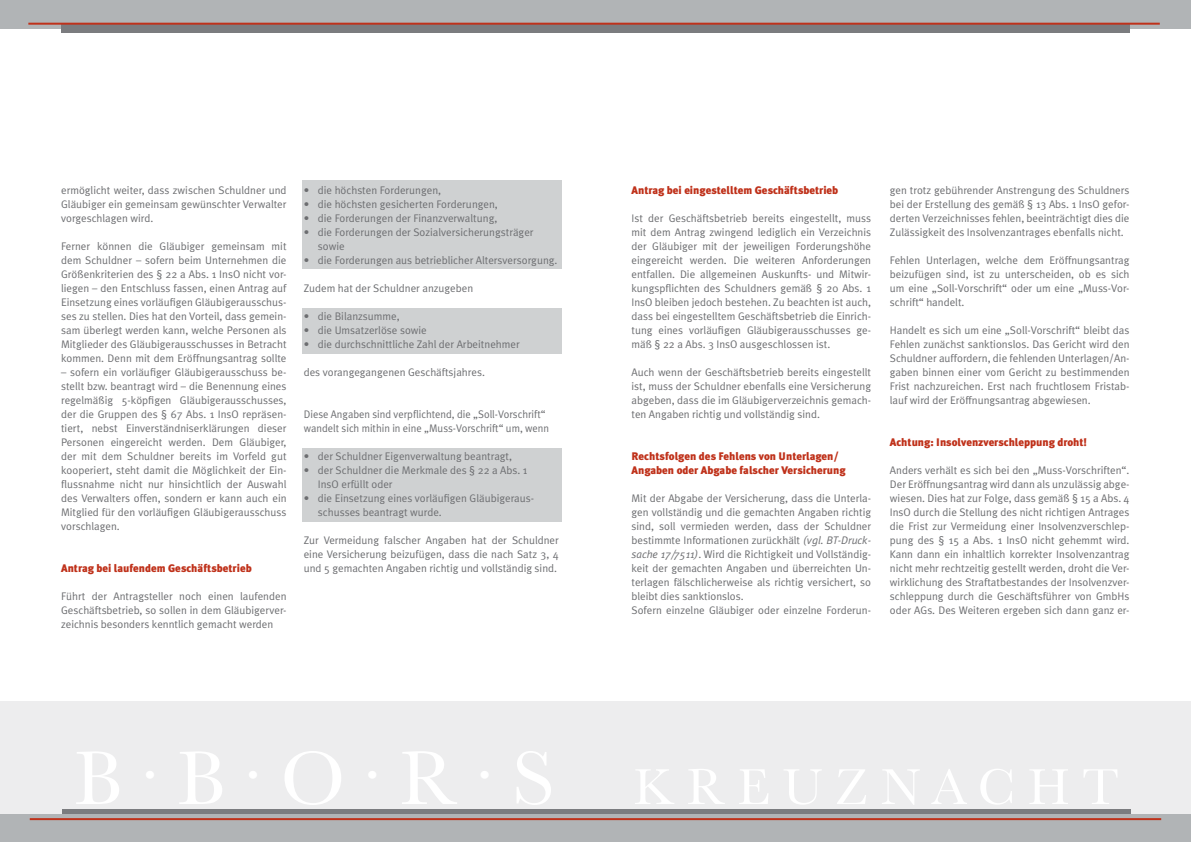
<style>
.page{position:relative;width:1191px;height:842px;background:#fff}
.page>*{position:absolute;margin:0;border:0;box-sizing:border-box;transform-origin:0 0}
.t1{font:11px/14px "Meta Plus Normal";color:#6d6e71;text-align:justify}
.t2{font:900 11px/14px "Meta Plus";color:#bf311a}
.t3{font:11px/14px "Meta Plus Normal";color:#6d6e71;scale:.96 1}
.s1{font-style:italic}
</style>
<div class="page">
<div style="left:0;top:701px;width:1191px;height:113px;background:#ededee"></div>
<div style="left:62px;top:809px;width:1068px;height:9px;background:#7b7c7f"></div>
<div style="left:303px;top:448px;width:259px;height:74px;background:#cfd1d2"></div>
<div style="left:303px;top:308px;width:259px;height:45px;background:#cfd1d2"></div>
<div style="left:303px;top:180px;width:259px;height:89px;background:#cfd1d2"></div>
<div style="left:0;top:0;width:1191px;height:28px;background:#b1b4b6"></div>
<div style="left:61px;top:24px;width:1069px;height:9px;background:#7b7c7f"></div>
<hr style="left:28px;top:23px;width:1131px;height:2px;background:#bf311a">
<div style="left:0;top:814px;width:1191px;height:28px;background:#b1b4b6"></div>
<hr style="left:30px;top:818px;width:1131px;height:2px;background:#bf311a">
<p class="t1" style="left:61px;top:183px;width:227px">ermöglicht weiter, dass zwischen Schuldner und Gläubiger ein gemeinsam gewünschter Verwalter vorgeschlagen wird.</p>
<p class="t1" style="left:61px;top:239px;width:227px">Ferner können die Gläubiger gemeinsam mit dem Schuldner – sofern beim Unternehmen die Größenkriterien des § 22 a Abs. 1 InsO nicht vor&shy;liegen – den Entschluss fassen, einen Antrag auf Einsetzung eines vorläufigen Gläubigerausschus&shy;ses zu stellen. Dies hat den Vorteil, dass gemein&shy;sam überlegt werden kann, welche Personen als Mitglieder des Gläubigerausschusses in Betracht kommen. Denn mit dem Eröffnungsantrag sollte</p>
<p class="t1" style="left:61px;top:365px;width:227px">– sofern ein vorläufiger Gläubigerausschuss be&shy;stellt bzw. beantragt wird – die Benennung eines regelmäßig 5-köpfigen Gläubigerausschusses, der die Gruppen des § 67 Abs. 1 InsO repräsen&shy;tiert, nebst Einverständniserklärungen dieser Personen eingereicht werden. Dem Gläubiger, der mit dem Schuldner bereits im Vorfeld gut kooperiert, steht damit die Möglichkeit der Ein&shy;flussnahme nicht nur hinsichtlich der Auswahl des Verwalters offen, sondern er kann auch ein Mitglied für den vorläufigen Gläubigerausschuss vorschlagen.</p>
<p class="t2" style="left:61px;top:562px;width:192px">Antrag bei laufendem Geschäftsbetrieb</p>
<p class="t1" style="left:61px;top:589px;width:227px">Führt der Antragsteller noch einen laufenden Geschäftsbetrieb, so sollen in dem Gläubigerver&shy;zeichnis besonders kenntlich gemacht werden</p>
<p class="t1" style="left:304px;top:183px;width:139px">• die höchsten Forderungen,</p>
<p class="t1" style="left:304px;top:197px;width:196px">• die höchsten gesicherten Forderungen,</p>
<p class="t1" style="left:304px;top:211px;width:195px">• die Forderungen der Finanzverwaltung,</p>
<p class="t1" style="left:318px;top:225px;width:217px;text-indent:-14px">• die Forderungen der Sozialversicherungsträger sowie</p>
<p class="t1" style="left:304px;top:253px;width:255px">• die Forderungen aus betrieblicher Altersversorgung.</p>
<p class="t1" style="left:304px;top:281px;width:171px">Zudem hat der Schuldner anzugeben</p>
<p class="t1" style="left:304px;top:309px;width:97px">• die Bilanzsumme,</p>
<p class="t1" style="left:304px;top:323px;width:124px">• die Umsatzerlöse sowie</p>
<p class="t1" style="left:304px;top:337px;width:217px">• die durchschnittliche Zahl der Arbeitnehmer</p>
<p class="t1" style="left:304px;top:365px;width:183px">des vorangegangenen Geschäftsjahres.</p>
<p class="t3" style="left:304px;top:407px;width:257px">Diese Angaben sind verpflichtend, die „Soll-Vorschrift“ wandelt sich mithin in eine „Muss-Vorschrift“ um, wenn</p>
<p class="t1" style="left:304px;top:449px;width:210px">• der Schuldner Eigenverwaltung beantragt,</p>
<p class="t1" style="left:318px;top:463px;width:211px;text-indent:-14px">• der Schuldner die Merkmale des § 22 a Abs. 1<br>InsO erfüllt oder</p>
<p class="t1" style="left:318px;top:491px;width:218px;text-indent:-14px">• die Einsetzung eines vorläufigen Gläubigeraus&shy;schusses beantragt wurde.</p>
<p class="t1" style="left:304px;top:533px;width:257px">Zur Vermeidung falscher Angaben hat der Schuldner eine Versicherung beizufügen, dass die nach Satz 3, 4 und 5 gemachten Angaben richtig und vollständig sind.</p>
<p class="t2" style="left:631px;top:183px;width:208px">Antrag bei eingestelltem Geschäftsbetrieb</p>
<p class="t1" style="left:631px;top:211px;width:241px">Ist der Geschäftsbetrieb bereits eingestellt, muss mit dem Antrag zwingend lediglich ein Verzeichnis der Gläubiger mit der jeweiligen Forderungshöhe eingereicht werden. Die weiteren Anforderungen entfallen. Die allgemeinen Auskunfts- und Mitwir&shy;kungspflichten des Schuldners gemäß § 20 Abs. 1<br>InsO bleiben jedoch bestehen. Zu beachten ist auch, dass bei eingestelltem Geschäftsbetrieb die Einrich&shy;tung eines vorläufigen Gläubigerausschusses ge&shy;mäß § 22 a Abs. 3 InsO ausgeschlossen ist.</p>
<p class="t1" style="left:631px;top:365px;width:241px">Auch wenn der Geschäftsbetrieb bereits eingestellt ist, muss der Schuldner ebenfalls eine Versicherung abgeben, dass die im Gläubigerverzeichnis gemach&shy;ten Angaben richtig und vollständig sind.</p>
<p class="t2" style="left:631px;top:449px;width:216px">Rechtsfolgen des Fehlens von Unterlagen/<br>Angaben oder Abgabe falscher Versicherung</p>
<p class="t1" style="left:631px;top:491px;width:241px;text-align:left">Mit der Abgabe der Versicherung, dass die Unterla&shy;gen vollständig und die gemachten Angaben richtig sind, soll vermieden werden, dass der Schuldner bestimmte Informationen zurückhält <span class="s1">(vgl. BT-Druck&shy;sache 17/7511)</span>. Wird die Richtigkeit und Vollständig&shy;keit der gemachten Angaben und überreichten Un&shy;terlagen fälschlicherweise als richtig versichert, so bleibt dies sanktionslos.<br>Sofern einzelne Gläubiger oder einzelne Forderun-</p>
<p class="t1" style="left:890px;top:183px;width:241px">gen trotz gebührender Anstrengung des Schuldners bei der Erstellung des gemäß § 13 Abs. 1 InsO gefor&shy;derten Verzeichnisses fehlen, beeinträchtigt dies die Zulässigkeit des Insolvenzantrages ebenfalls nicht.</p>
<p class="t1" style="left:890px;top:253px;width:241px">Fehlen Unterlagen, welche dem Eröffnungsantrag beizufügen sind, ist zu unterscheiden, ob es sich um eine „Soll-Vorschrift“ oder um eine „Muss-Vor&shy;schrift“ handelt.</p>
<p class="t1" style="left:890px;top:323px;width:241px">Handelt es sich um eine „Soll-Vorschrift“ bleibt das Fehlen zunächst sanktionslos. Das Gericht wird den Schuldner auffordern, die fehlenden Unterlagen/An&shy;gaben binnen einer vom Gericht zu bestimmenden Frist nachzureichen. Erst nach fruchtlosem Fristab&shy;lauf wird der Eröffnungsantrag abgewiesen.</p>
<p class="t2" style="left:890px;top:435px;width:199px">Achtung: Insolvenzverschleppung droht!</p>
<p class="t1" style="left:890px;top:463px;width:241px">Anders verhält es sich bei den „Muss-Vorschriften“.<br>Der Eröffnungsantrag wird dann als unzulässig abge&shy;wiesen. Dies hat zur Folge, dass gemäß § 15 a Abs. 4<br>InsO durch die Stellung des nicht richtigen Antrages die Frist zur Vermeidung einer Insolvenzverschlep&shy;pung des § 15 a Abs. 1 InsO nicht gehemmt wird.<br>Kann dann ein inhaltlich korrekter Insolvenzantrag nicht mehr rechtzeitig gestellt werden, droht die Ver&shy;wirklichung des Straftatbestandes der Insolvenzver&shy;schleppung durch die Geschäftsführer von GmbHs oder AGs. Des Weiteren ergeben sich dann ganz er-</p>
</div>
